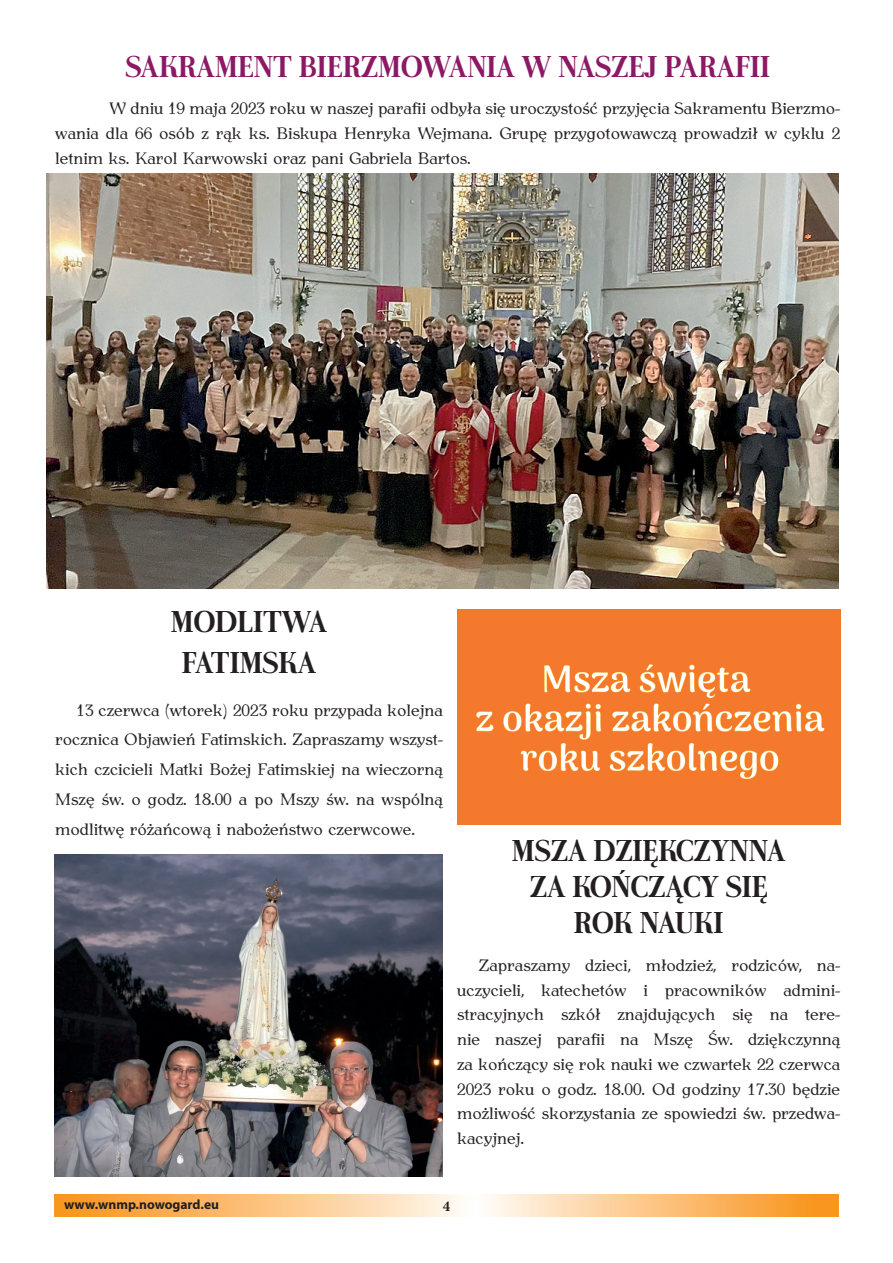
<style>
.page{position:relative;width:893px;height:1263px;background:#fff}
.page>*{position:absolute;margin:0;border:0;box-sizing:border-box;transform-origin:0 0}
.t1{font:700 30px/36px "Ant Polt";color:#231f20;text-align:center;scale:.95 1}
.t2{font:700 30px "Ant Polt";color:#8b1964;scale:.95 1}
.t3{font:16.5px/24.8px "Antykwa Torunska";color:#231f20;text-align:justify}
.t4{font:700 15px "Minion Pro";color:#231f20}
.t5{font:700 13.5px "Myriad Pro";color:#231f20}
</style>
<div class="page">
<svg style="left:54px;top:1195px;width:785px;height:21px;background:#fbc483"></svg>
<img style="left:47px;top:173px;width:792px;height:416px">
<img style="left:54px;top:855px;width:389px;height:321px">
<img style="left:457px;top:609px;width:383px;height:216px">
<h1 class="t2" style="left:125px;top:44px;width:680px">SAKRAMENT BIERZMOWANIA W NASZEJ PARAFII</h1>
<p class="t3" style="left:55px;top:95px;width:786px;text-indent:54px">W dniu 19 maja 2023 roku w naszej parafii odbyła się uroczystość przyjęcia Sakramentu Bierzmo&shy;wania dla 66 osób z rąk ks. Biskupa Henryka Wejmana. Grupę przygotowawczą prowadził w cyklu 2 letnim ks. Karol Karwowski oraz pani Gabriela Bartos.</p>
<h1 class="t1" style="left:171px;top:599px;width:166px;line-height:41.1px">MODLITWA<br>FATIMSKA</h1>
<p class="t3" style="left:55px;top:694px;width:389px;line-height:30px;text-indent:21px">13 czerwca (wtorek) 2023 roku przypada kolejna rocznica Objawień Fatimskich. Zapraszamy wszyst&shy;kich czcicieli Matki Bożej Fatimskiej na wieczorną Mszę św. o godz. 18.00 a po Mszy św. na wspólną modlitwę różańcową i nabożeństwo czerwcowe.</p>
<h1 class="t1" style="left:512px;top:831px;width:289px">MSZA DZIĘKCZYNNA<br>ZA KOŃCZĄCY SIĘ<br>ROK NAUKI</h1>
<p class="t3" style="left:457px;top:951px;width:385px;text-indent:21px">Zapraszamy dzieci, młodzież, rodziców, na&shy;uczycieli, katechetów i pracowników admini&shy;stracyjnych szkół znajdujących się na tere&shy;nie naszej parafii na Mszę Św. dziękczynną za kończący się rok nauki we czwartek 22 czerwca 2023 roku o godz. 18.00. Od godziny 17.30 będzie możliwość skorzystania ze spowiedzi św. przedwa&shy;kacyjnej.</p>
<p class="t5" style="left:64px;top:1196px;width:156px">www.wnmp.nowogard.eu</p>
<p class="t4" style="left:443px;top:1196px;width:9px">4</p>
</div>
